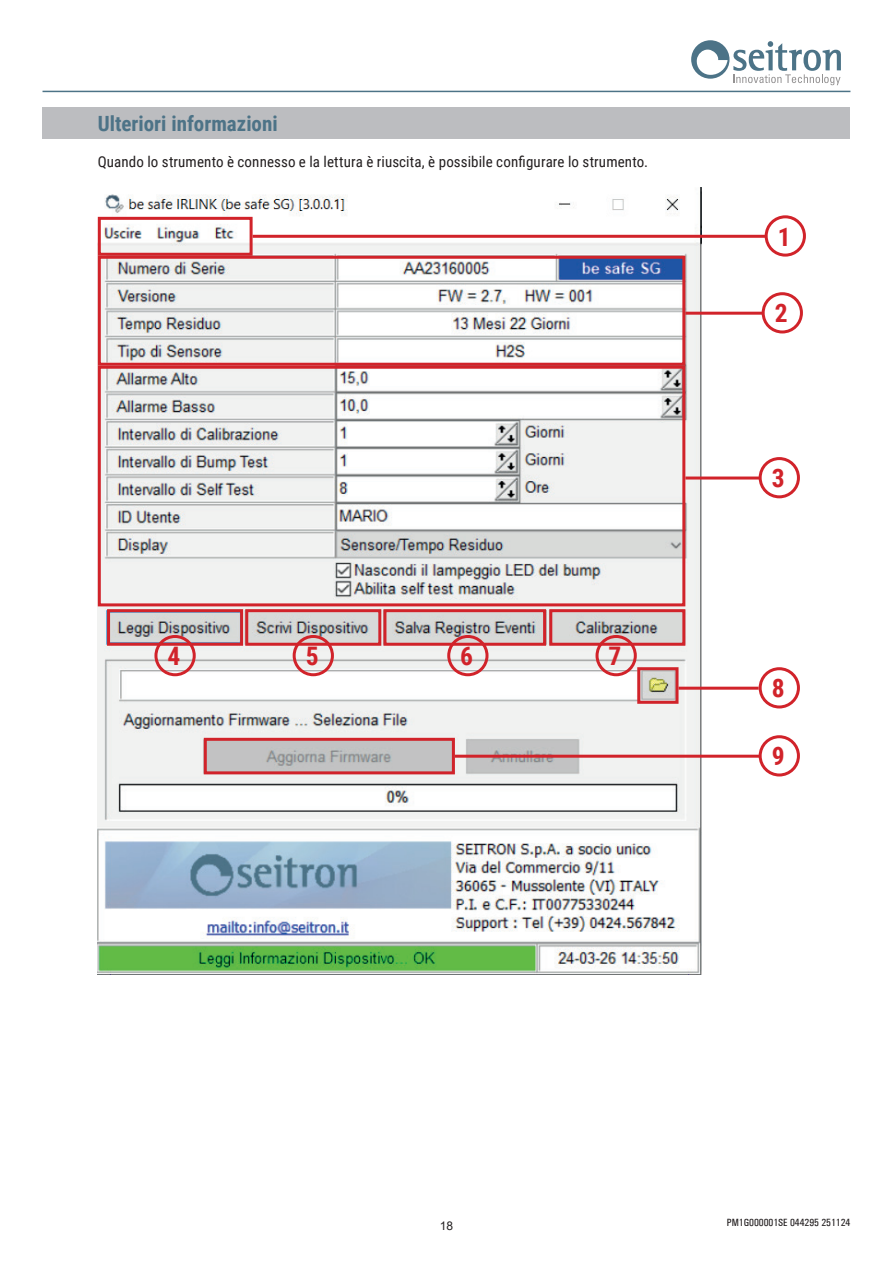
<style>
.page{position:relative;width:893px;height:1263px;background:#fff}
.page>*{position:absolute;margin:0;border:0;box-sizing:border-box;transform-origin:0 0}
.t1{font:700 25.5px "Roboto Condensed";color:#d1232a}
.t2{font:700 21px "Roboto Condensed";color:#4d7387}
.t3{font:15px "Roboto Condensed";letter-spacing:.01em;color:#231f20}
.t4{font:12px "Arial";color:#231f20}
.t5{font:500 condensed 10.5px "Univers";color:#231f20}
</style>
<div class="page">
<hr style="left:43px;top:91px;width:807px;height:1px;background:#4d7387">
<svg style="left:691px;top:40px;width:150px;height:45px"></svg>
<div style="left:43px;top:107px;width:807px;height:31px;background:#bcbdc0"></div>
<img style="left:98px;top:187px;width:604px;height:787px">
<div style="left:98px;top:217px;width:155px;height:39px;border:3px solid #d1232a"></div>
<hr style="left:253px;top:235px;width:513px;height:3px;background:#d1232a">
<div style="left:765px;top:215px;width:41px;height:42px;border:3px solid #d1232a;border-radius:50%"></div>
<div style="left:98px;top:256px;width:587px;height:110px;border:3px solid #d1232a"></div>
<div style="left:98px;top:366px;width:587px;height:240px;border:3px solid #d1232a"></div>
<div style="left:107px;top:609px;width:136px;height:37px;border:3px solid #d1232a"></div>
<div style="left:245px;top:609px;width:136px;height:37px;border:3px solid #d1232a"></div>
<div style="left:383px;top:609px;width:163px;height:37px;border:3px solid #d1232a"></div>
<div style="left:549px;top:609px;width:136px;height:37px;border:3px solid #d1232a"></div>
<hr style="left:685px;top:312px;width:78px;height:3px;background:#d1232a">
<div style="left:762px;top:292px;width:41px;height:41px;border:3px solid #d1232a;border-radius:50%"></div>
<hr style="left:685px;top:476px;width:75px;height:3px;background:#d1232a">
<div style="left:759px;top:457px;width:41px;height:41px;border:3px solid #d1232a;border-radius:50%"></div>
<div style="left:154px;top:635px;width:42px;height:41px;border:3px solid #d1232a;border-radius:50%"></div>
<div style="left:293px;top:635px;width:41px;height:41px;border:3px solid #d1232a;border-radius:50%"></div>
<div style="left:447px;top:635px;width:41px;height:41px;border:3px solid #d1232a;border-radius:50%"></div>
<div style="left:595px;top:635px;width:42px;height:41px;border:3px solid #d1232a;border-radius:50%"></div>
<div style="left:637px;top:667px;width:41px;height:37px;border:3px solid #d1232a"></div>
<div style="left:204px;top:738px;width:251px;height:36px;border:3px solid #d1232a"></div>
<hr style="left:678px;top:687px;width:81px;height:3px;background:#d1232a">
<div style="left:759px;top:667px;width:41px;height:41px;border:3px solid #d1232a;border-radius:50%"></div>
<hr style="left:455px;top:755px;width:305px;height:3px;background:#d1232a">
<div style="left:759px;top:735px;width:41px;height:41px;border:3px solid #d1232a;border-radius:50%"></div>
<h2 class="t2" style="left:98px;top:108px;width:181px">Ulteriori informazioni</h2>
<p class="t3" style="left:98px;top:151px;width:552px">Quando lo strumento è connesso e la lettura è riuscita, è possibile configurare lo strumento.</p>
<h1 class="t1" style="left:167px;top:638px;width:14px">4</h1>
<h1 class="t1" style="left:306px;top:638px;width:14px">5</h1>
<h1 class="t1" style="left:460px;top:638px;width:14px">6</h1>
<h1 class="t1" style="left:609px;top:638px;width:14px">7</h1>
<h1 class="t1" style="left:778px;top:219px;width:14px">1</h1>
<h1 class="t1" style="left:775px;top:295px;width:14px">2</h1>
<h1 class="t1" style="left:772px;top:460px;width:14px">3</h1>
<h1 class="t1" style="left:772px;top:670px;width:14px">8</h1>
<h1 class="t1" style="left:772px;top:738px;width:14px">9</h1>
<p class="t4" style="left:440px;top:1217px;width:15px">18</p>
<p class="t5" style="left:727px;top:1216px;width:125px">PM1G000001SE 044295 251124</p>
</div>
